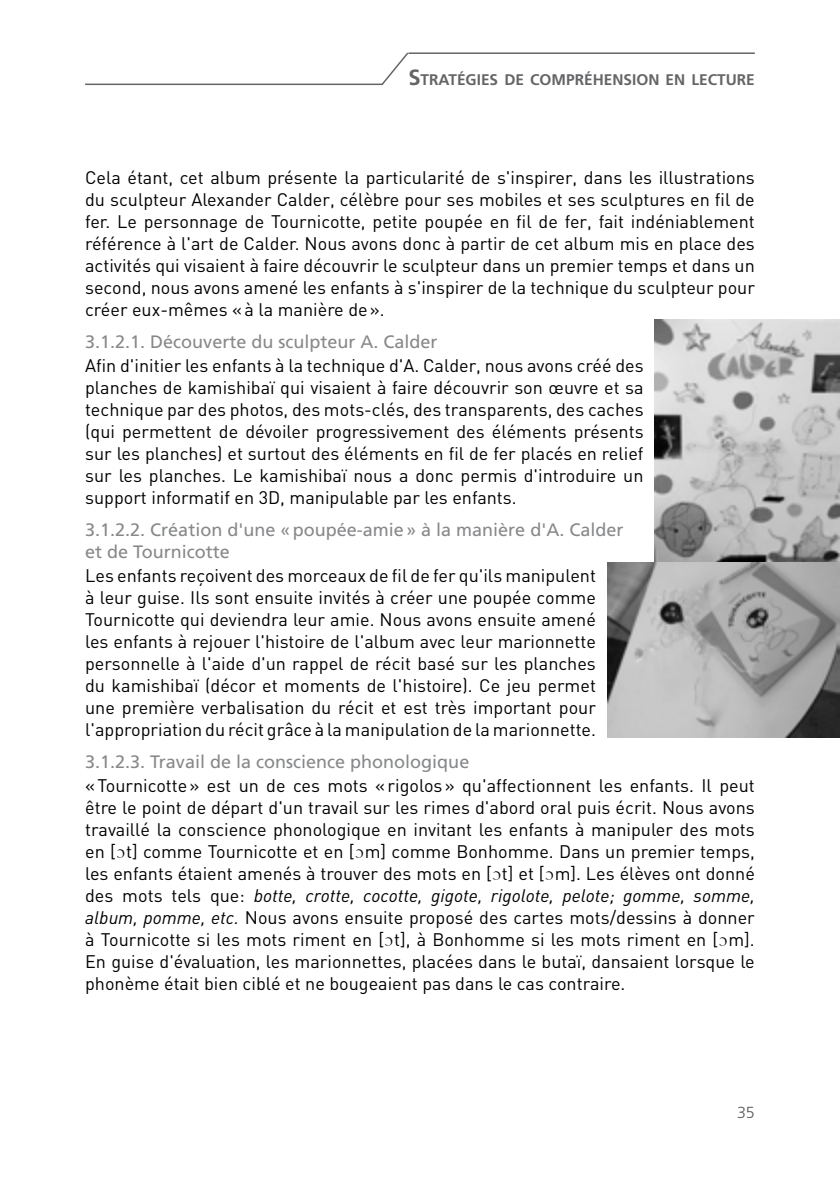
<style>
.page{position:relative;width:840px;height:1191px;background:#fff}
.page>*{position:absolute;margin:0;border:0;box-sizing:border-box;transform-origin:0 0}
.t1{font:18px/22px "DIN";color:#000;text-align:justify}
.t2{font:18px/21.6px "Frutiger LT Std";color:#87888a}
.t3{font:300 16px "Frutiger LT Std";color:#58585a}
.t4{font:700 15.4px "Frutiger LT Std";color:#646567}
.s1{font-size:22px}
.s2{font-family:"Alphonetic GB"}
.s3{font-style:italic}
</style>
<div class="page">
<hr style="left:85px;top:84px;width:297px;height:1px;background:#646567">
<svg style="left:379px;top:52px;width:29px;height:34px"></svg>
<hr style="left:408px;top:52px;width:346px;height:2px;background:#646567">
<img style="left:654px;top:320px;width:185px;height:242px">
<img style="left:607px;top:562px;width:232px;height:175px">
<p class="t4" style="left:408px;top:71px;width:348px"><span class="s1">S</span>TRATÉGIES DE COMPRÉHENSION EN LECTURE</p>
<p class="t1" style="left:85px;top:167px;width:671px">Cela étant, cet album présente la particularité de s'inspirer, dans les illustrations du sculpteur Alexander Calder, célèbre pour ses mobiles et ses sculptures en fil de fer. Le personnage de Tournicotte, petite poupée en fil de fer, fait indéniablement référence à l'art de Calder. Nous avons donc à partir de cet album mis en place des activités qui visaient à faire découvrir le sculpteur dans un premier temps et dans un second, nous avons amené les enfants à s'inspirer de la technique du sculpteur pour créer eux-mêmes «à la manière de».</p>
<p class="t2" style="left:85px;top:331px;width:354px">3.1.2.1. Découverte du sculpteur A. Calder</p>
<p class="t1" style="left:85px;top:355px;width:559px">Afin d'initier les enfants à la technique d'A. Calder, nous avons créé des planches de kamishibaï qui visaient à faire découvrir son œuvre et sa technique par des photos, des mots-clés, des transparents, des caches (qui permettent de dévoiler progressivement des éléments présents sur les planches) et surtout des éléments en fil de fer placés en relief sur les planches. Le kamishibaï nous a donc permis d'introduire un support informatif en 3D, manipulable par les enfants.</p>
<p class="t2" style="left:85px;top:519px;width:539px">3.1.2.2. Création d'une «poupée-amie» à la manière d'A. Calder et de Tournicotte</p>
<p class="t1" style="left:85px;top:565px;width:512px">Les enfants reçoivent des morceaux de fil de fer qu'ils manipulent à leur guise. Ils sont ensuite invités à créer une poupée comme Tournicotte qui deviendra leur amie. Nous avons ensuite amené les enfants à rejouer l'histoire de l'album avec leur marionnette personnelle à l'aide d'un rappel de récit basé sur les planches du kamishibaï (décor et moments de l'histoire). Ce jeu permet une première verbalisation du récit et est très important pour l'appropriation du récit grâce à la manipulation de la marionnette.</p>
<p class="t2" style="left:85px;top:751px;width:385px">3.1.2.3. Travail de la conscience phonologique</p>
<p class="t1" style="left:85px;top:775px;width:671px">«Tournicotte» est un de ces mots «rigolos» qu'affectionnent les enfants. Il peut être le point de départ d'un travail sur les rimes d'abord oral puis écrit. Nous avons travaillé la conscience phonologique en invitant les enfants à manipuler des mots en [<span class="s2">c</span>t] comme Tournicotte et en [<span class="s2">c</span>m] comme Bonhomme. Dans un premier temps, les enfants étaient amenés à trouver des mots en [<span class="s2">c</span>t] et [<span class="s2">c</span>m]. Les élèves ont donné des mots tels que: <span class="s3">botte, crotte, cocotte, gigote, rigolote, pelote; gomme, somme, album, pomme, etc.</span> Nous avons ensuite proposé des cartes mots/dessins à donner à Tournicotte si les mots riment en [<span class="s2">c</span>t], à Bonhomme si les mots riment en [<span class="s2">c</span>m].<br>En guise d'évaluation, les marionnettes, placées dans le butaï, dansaient lorsque le phonème était bien ciblé et ne bougeaient pas dans le cas contraire.</p>
<p class="t3" style="left:736px;top:1103px;width:19px">35</p>
</div>
